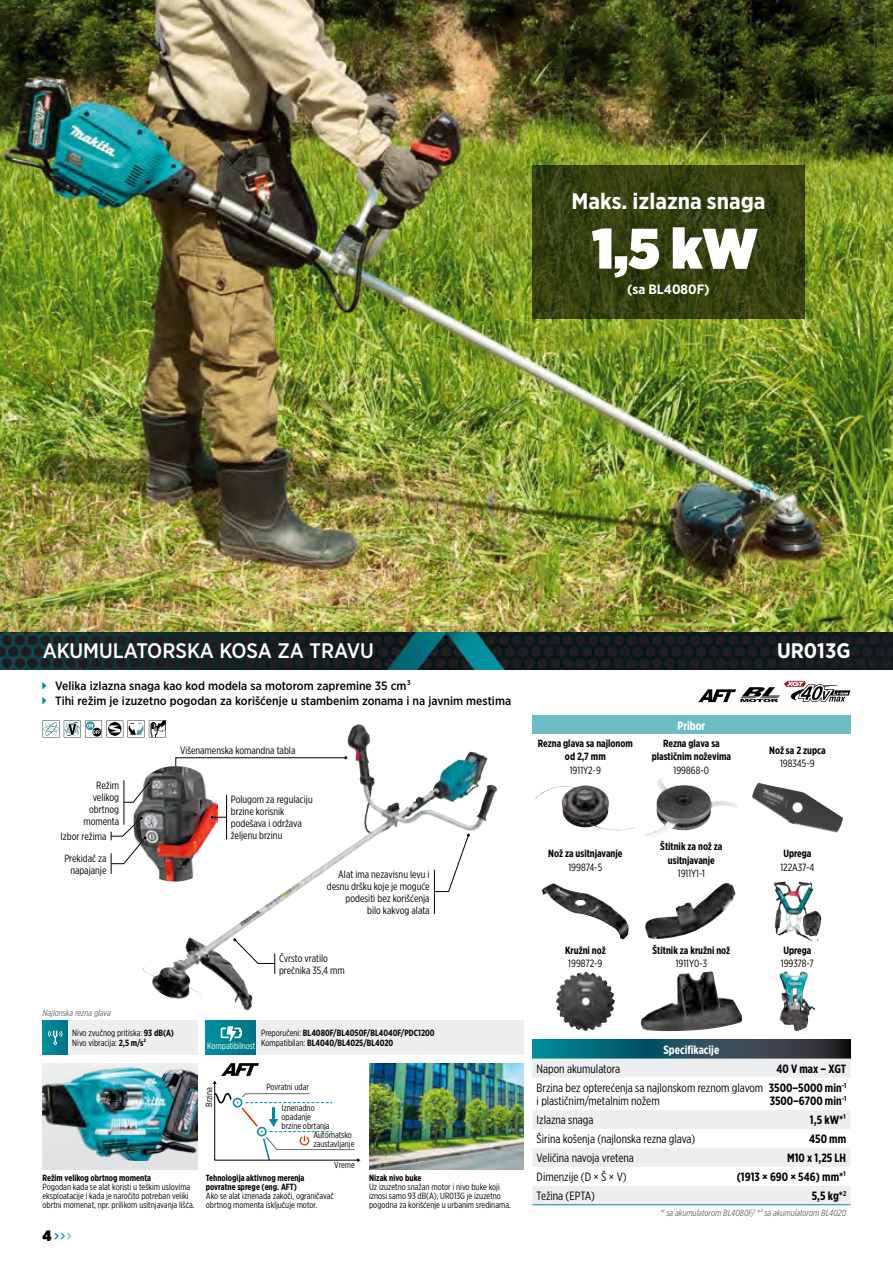
<style>
.page{position:relative;width:893px;height:1263px;background:#fff}
.page>*{position:absolute;margin:0;border:0;box-sizing:border-box;transform-origin:0 0}
.t1{font:900 57px "Gotham Narrow";color:#fff}
.t2{font:700 22.5px "Gotham Narrow";color:#fff}
.t3{font:500 21px "Gotham Narrow";color:#fff}
.t4{font:700 21px "Gotham Narrow";color:#fff}
.t5{font:900 15px "Gotham Narrow";color:#000}
.t6{font:700 13.5px "Gotham Narrow";color:#fff}
.t7{font:12px/18.9px "Gotham X Narrow";color:#000;text-align:right}
.t8{font:500 12px/15px "Gotham Narrow";color:#000}
.t9{font:700 12px "Gotham X Narrow";color:#000}
.t10{font:700 12px "Gotham X Narrow";color:#fff}
.t11{font:10.5px/12px "Gotham X Narrow";color:#000;text-align:right}
.t12{font:700 10.5px/13.5px "Gotham X Narrow";color:#000;text-align:center}
.t13{font:9px/9px "Gotham X Narrow";color:#000}
.t14{font:700 9px/9px "Gotham X Narrow";color:#000}
.t15{font:italic 9px "Gotham X Narrow";color:#68676c}
.t16{font:9px "Gotham X Narrow";color:#fff}
.s1{font-style:italic;color:#68676c}
.s2{font-weight:700}
.s3{font-weight:400}
</style>
<div class="page">
<img style="left:0;top:631px;width:892px;height:39px">
<hr style="left:892px;top:631px;width:1px;height:39px;background:#000">
<img style="left:0;top:0;width:892px;height:631px">
<img style="left:134px;top:803px;width:8px;height:13px">
<img style="left:142px;top:724px;width:227px;height:277px">
<svg style="left:892px;top:0;width:1px;height:631px"></svg>
<svg style="left:43px;top:720px;width:123px;height:17px"></svg>
<svg style="left:698px;top:681px;width:152px;height:21px"></svg>
<svg style="left:532px;top:1039px;width:318px;height:19px;background:#1d525e"></svg>
<svg style="left:532px;top:1058px;width:318px;height:146px;fill:#edeeef"></svg>
<hr style="left:532px;top:1204px;width:159px;height:1px;background:#008ba0">
<hr style="left:691px;top:1204px;width:159px;height:1px;background:#008ba0">
<div style="left:532px;top:715px;width:318px;height:19px;background:#6dbdc7"></div>
<img style="left:535px;top:785px;width:101px;height:45px">
<img style="left:644px;top:778px;width:94px;height:59px">
<img style="left:752px;top:783px;width:91px;height:50px">
<img style="left:542px;top:883px;width:87px;height:56px">
<img style="left:645px;top:883px;width:90px;height:56px">
<img style="left:774px;top:881px;width:11px;height:20px">
<img style="left:556px;top:972px;width:29px;height:58px">
<img style="left:641px;top:971px;width:101px;height:60px">
<svg style="left:779px;top:971px;width:8px;height:7px"></svg>
<div style="left:43px;top:1063px;width:154px;height:106px;background:linear-gradient(to right,#e2e4e6,#e2e4e6)"></div>
<img style="left:43px;top:1067px;width:154px;height:93px">
<img style="left:369px;top:1063px;width:155px;height:106px">
<div style="left:43px;top:1020px;width:25px;height:34px;background:linear-gradient(to bottom,#008090,#008090)"></div>
<div style="left:68px;top:1020px;width:129px;height:34px;background:#edeeef"></div>
<svg style="left:48px;top:1030px;width:15px;height:15px"></svg>
<svg style="left:213px;top:1063px;width:148px;height:99px"></svg>
<svg style="left:150px;top:781px;width:1px;height:22px"></svg>
<svg style="left:125px;top:781px;width:25px;height:22px"></svg>
<svg style="left:110px;top:836px;width:1px;height:28px"></svg>
<svg style="left:435px;top:834px;width:35px;height:58px"></svg>
<hr style="left:124px;top:780px;width:1px;height:45px;background:#000">
<svg style="left:111px;top:816px;width:36px;height:58px"></svg>
<hr style="left:434px;top:869px;width:1px;height:45px;background:#000">
<svg style="left:210px;top:816px;width:16px;height:3px"></svg>
<hr style="left:226px;top:795px;width:1px;height:44px;background:#000">
<svg style="left:233px;top:938px;width:42px;height:36px"></svg>
<svg style="left:175px;top:756px;width:172px;height:11px"></svg>
<div style="left:206px;top:1020px;width:51px;height:34px;background:linear-gradient(to right,#0291a0,#007282)"></div>
<div style="left:257px;top:1020px;width:267px;height:34px;background:#edeeef"></div>
<svg style="left:221px;top:1026px;width:21px;height:15px"></svg>
<svg style="left:55px;top:1233px;width:16px;height:6px"></svg>
<svg style="left:532px;top:166px;width:272px;height:153px;background:#354011"></svg>
<h2 class="t2" style="left:571px;top:186px;width:196px">Maks. izlazna snaga</h2>
<h1 class="t1" style="left:592px;top:210px;width:167px">1,5 kW</h1>
<h3 class="t6" style="left:627px;top:281px;width:84px">(sa BL4080F)</h3>
<h3 class="t3" style="left:43px;top:637px;width:333px">AKUMULATORSKA KOSA ZA TRAVU</h3>
<h3 class="t4" style="left:777px;top:637px;width:75px">UR013G</h3>
<h3 class="t8" style="left:55px;top:678px;width:457px">Velika izlazna snaga kao kod modela sa motorom zapremine 35 cm³<br>Tihi režim je izuzetno pogodan za korišćenje u stambenim zonama i na javnim mestima</h3>
<p class="t11" style="left:83px;top:779px;width:37px">Režim velikog obrtnog momenta</p>
<p class="t11" style="left:61px;top:825px;width:47px;line-height:21.6px;text-align:center">Izbor režima<br>Prekidač za</p>
<p class="t11" style="left:70px;top:864px;width:38px">napajanje</p>
<p class="t11" style="left:180px;top:744px;width:117px">Višenamenska komandna tabla</p>
<p class="t11" style="left:231px;top:793px;width:83px;text-align:left">Polugom za regulaciju brzine korisnik podešava i održava željenu brzinu</p>
<p class="t11" style="left:327px;top:868px;width:104px">Alat ima nezavisnu levu i desnu dršku koje je moguće podesiti bez korišćenja<br>bilo kakvog alata</p>
<p class="t11" style="left:279px;top:952px;width:67px;text-align:left">Čvrsto vratilo prečnika 35,4 mm</p>
<p class="t13" style="left:72px;top:1005px;width:109px;line-height:15.1px;text-indent:-30px"><span class="s1">Najlonska rezna glava<br></span>Nivo zvučnog pritiska: <span class="s2">77,3 dB(A)</span></p>
<p class="t13" style="left:72px;top:1033px;width:93px">Nivo zvučne snage: <span class="s2">91 dB(A)</span></p>
<p class="t13" style="left:72px;top:1028px;width:103px;line-height:9.8px">Nivo zvučnog pritiska: <span class="s2">93 dB(A)<br></span>Nivo vibracija: <span class="s2">2,5 m/s²</span></p>
<p class="t14" style="left:261px;top:1028px;width:175px;line-height:9.8px"><span class="s3">Preporučeni:</span> BL4080F/BL4050F/BL4040F/PDC1200<br><span class="s3">Kompatibilan:</span> BL4040/BL4025/BL4020</p>
<p class="t16" style="left:207px;top:1040px;width:50px">Kompatibilnost</p>
<p class="t14" style="left:43px;top:1173px;width:110px">Režim velikog obrtnog momenta</p>
<p class="t13" style="left:43px;top:1182px;width:154px">Pogodan kada se alat koristi u teškim uslovima eksploatacije i kada je naročito potreban veliki obrtni momenat, npr. prilikom usitnjavanja lišća.</p>
<h3 class="t5" style="left:43px;top:1225px;width:11px">4</h3>
<p class="t13" style="left:204px;top:1107px;width:21px;rotate:-90deg">Brzina</p>
<p class="t13" style="left:266px;top:1082px;width:44px">Povratni udar</p>
<p class="t13" style="left:281px;top:1103px;width:50px">Iznenadno opadanje brzine obrtanja</p>
<p class="t13" style="left:313px;top:1130px;width:43px">Automatsko zaustavljanje</p>
<p class="t13" style="left:334px;top:1160px;width:22px">Vreme</p>
<p class="t14" style="left:206px;top:1173px;width:100px">Tehnologija aktivnog merenja povratne sprege (eng. AFT)</p>
<p class="t13" style="left:206px;top:1191px;width:130px">Ako se alat iznenada zakoči, ograničavač obrtnog momenta isključuje motor.</p>
<p class="t14" style="left:369px;top:1173px;width:54px">Nizak nivo buke</p>
<p class="t13" style="left:369px;top:1182px;width:143px">Uz izuzetno snažan motor i nivo buke koji iznosi samo 93 dB(A), UR013G je izuzetno pogodna za korišćenje u urbanim sredinama.</p>
<h3 class="t10" style="left:678px;top:718px;width:29px">Pribor</h3>
<p class="t12" style="left:538px;top:736px;width:97px">Rezna glava sa najlonom od 2,7 mm</p>
<p class="t11" style="left:570px;top:764px;width:33px">1911Y2-9</p>
<p class="t12" style="left:652px;top:736px;width:81px">Rezna glava sa plastičnim noževima</p>
<p class="t11" style="left:674px;top:764px;width:37px">199868-0</p>
<p class="t12" style="left:769px;top:743px;width:58px">Nož sa 2 zupca</p>
<p class="t11" style="left:780px;top:757px;width:36px">198345-9</p>
<p class="t12" style="left:548px;top:846px;width:76px">Nož za usitnjavanje</p>
<p class="t11" style="left:568px;top:861px;width:35px">199874-5</p>
<p class="t12" style="left:660px;top:840px;width:64px">Štitnik za nož za usitnjavanje</p>
<p class="t11" style="left:678px;top:867px;width:29px">1911Y1-1</p>
<p class="t12" style="left:783px;top:846px;width:30px">Uprega</p>
<p class="t11" style="left:780px;top:861px;width:36px">122A37-4</p>
<p class="t12" style="left:565px;top:943px;width:42px">Kružni nož</p>
<p class="t11" style="left:568px;top:957px;width:36px">199872-9</p>
<p class="t12" style="left:653px;top:943px;width:79px">Štitnik za kružni nož</p>
<p class="t11" style="left:676px;top:957px;width:33px">1911Y0-3</p>
<p class="t12" style="left:783px;top:943px;width:30px">Uprega</p>
<p class="t11" style="left:781px;top:957px;width:35px">199378-7</p>
<h3 class="t10" style="left:663px;top:1042px;width:57px">Specifikacije</h3>
<h3 class="t7" style="left:537px;top:1059px;width:85px">Napon akumulatora</h3>
<h3 class="t7" style="left:537px;top:1059px;width:311px"><span class="s2">40 V max – XGT<br></span>Brzina bez opterećenja sa najlonskom reznom glavom <span class="s2">3500–5000 min</span><sup>-1</sup></h3>
<h3 class="t7" style="left:537px;top:1091px;width:125px">i plastičnim/metalnim nožem</h3>
<h3 class="t9" style="left:770px;top:1094px;width:78px">3500–6700 min<sup>-1</sup></h3>
<h3 class="t7" style="left:537px;top:1110px;width:58px">Izlazna snaga</h3>
<h3 class="t9" style="left:810px;top:1113px;width:38px">1,5 kW*¹</h3>
<h3 class="t7" style="left:537px;top:1129px;width:160px">Širina košenja (najlonska rezna glava)</h3>
<h3 class="t9" style="left:809px;top:1131px;width:39px">450 mm</h3>
<h3 class="t7" style="left:537px;top:1148px;width:99px">Veličina navoja vretena</h3>
<h3 class="t9" style="left:787px;top:1150px;width:60px">M10 x 1,25 LH</h3>
<h3 class="t7" style="left:537px;top:1167px;width:92px">Dimenzije (D × Š × V)</h3>
<h3 class="t9" style="left:737px;top:1169px;width:111px">(1913 × 690 × 546) mm*¹</h3>
<h3 class="t7" style="left:537px;top:1186px;width:60px">Težina (EPTA)</h3>
<h3 class="t9" style="left:812px;top:1188px;width:36px">5,5 kg*<sup>2</sup></h3>
<p class="t15" style="left:660px;top:1208px;width:188px">*<sup>1</sup> sa akumulatorom BL4080F/ *² sa akumulatorom BL4020</p>
</div>
